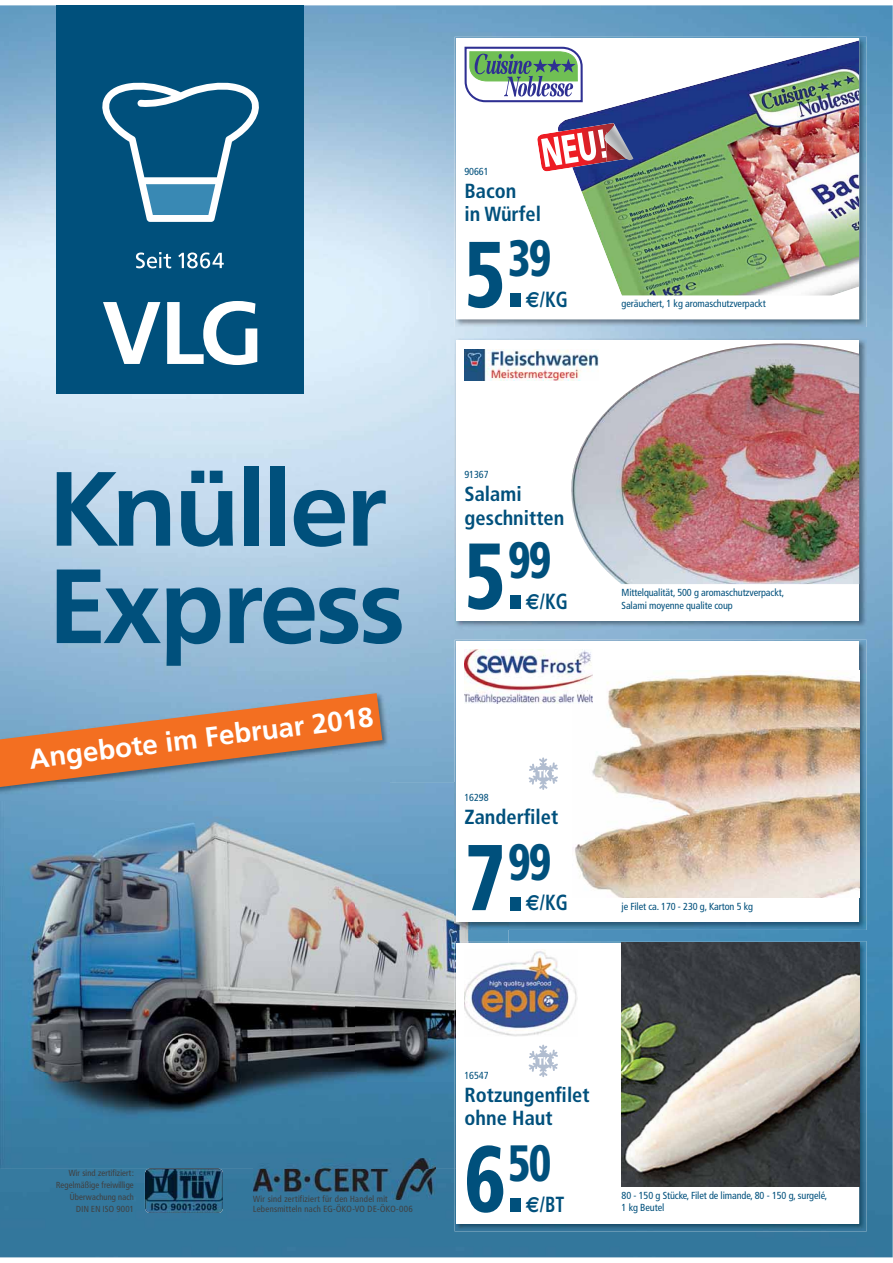
<style>
.page{position:relative;width:893px;height:1263px;background:#fff}
.page>*{position:absolute;margin:0;border:0;box-sizing:border-box;transform-origin:0 0}
.t1{font:700 104.1px/97.4px "Frutiger BQ";color:#00507c}
.t2{font:900 condensed 93.3px "Frutiger LT Std";color:#00507c;scale:.85 1}
.t3{font:900 condensed 51px "Frutiger LT Std";letter-spacing:-.04em;color:#00507c;scale:.85 1}
.t4{font:700 27.75px "Frutiger";color:#fff}
.t5{font:700 condensed 21.9px "Frutiger LT Std";color:#00507c;scale:.85 1}
.t6{font:700 condensed 20.4px/23.4px "Frutiger LT Std";color:#00507c}
.t7{font:condensed 10.2px "Frutiger LT Std";letter-spacing:-.01em;color:#00507c}
.t8{font:8.85px/9.8px "Frutiger Condensed BQ";letter-spacing:.035em;color:#404041}
.t9{font:8.7px/12.1px "Frutiger Condensed BQ";letter-spacing:.02em;color:#404041;text-align:right}
.s1{font-family:"Euro Sans Std";font-stretch:normal}
.s2{font-size:87.45px}
</style>
<div class="page">
<img style="left:0;top:5px;width:893px;height:1252px">
<div style="left:56px;top:5px;width:248px;height:389px;background:#00507c"></div>
<svg style="left:102px;top:82px;width:157px;height:140px"></svg>
<svg style="left:103px;top:302px;width:57px;height:62px"></svg>
<svg style="left:167px;top:301px;width:90px;height:64px"></svg>
<svg style="left:136px;top:252px;width:88px;height:16px"></svg>
<img style="left:145px;top:1169px;width:78px;height:44px">
<img style="left:0;top:783px;width:457px;height:386px">
<img style="left:457px;top:930px;width:51px;height:11px">
<img style="left:148px;top:1168px;width:72px;height:1px">
<img style="left:455px;top:37px;width:411px;height:290px">
<div style="left:456px;top:38px;width:403px;height:281px;background:#fff"></div>
<img style="left:455px;top:338px;width:411px;height:290px">
<div style="left:456px;top:340px;width:403px;height:281px;background:#fff"></div>
<img style="left:455px;top:640px;width:411px;height:290px">
<img style="left:455px;top:783px;width:53px;height:147px">
<div style="left:456px;top:641px;width:403px;height:281px;background:#fff"></div>
<img style="left:455px;top:941px;width:411px;height:290px">
<img style="left:455px;top:941px;width:53px;height:228px">
<div style="left:456px;top:943px;width:403px;height:281px;background:#fff"></div>
<img style="left:253px;top:1158px;width:183px;height:42px">
<img style="left:0;top:692px;width:389px;height:108px">
<svg style="left:0;top:693px;width:382px;height:94px;background:#b68972"></svg>
<img style="left:556px;top:40px;width:303px;height:256px">
<img style="left:571px;top:343px;width:288px;height:241px">
<img style="left:464px;top:349px;width:135px;height:31px">
<img style="left:573px;top:671px;width:286px;height:227px">
<img style="left:464px;top:650px;width:128px;height:53px">
<img style="left:621px;top:943px;width:238px;height:244px">
<img style="left:464px;top:950px;width:113px;height:87px">
<svg style="left:528px;top:757px;width:30px;height:33px"></svg>
<svg style="left:528px;top:1044px;width:30px;height:33px"></svg>
<svg style="left:464px;top:47px;width:169px;height:158px"></svg>
<h1 class="t1" style="left:50px;top:461px;width:355px">Knüller<br>Express</h1>
<h3 class="t4" style="left:28px;top:748px;width:348px;rotate:-7deg">Angebote im Februar 2018</h3>
<p class="t7" style="left:464px;top:167px;width:26px">90661</p>
<h3 class="t6" style="left:464px;top:180px;width:78px">Bacon<br>in Würfel</h3>
<h3 class="t3" style="left:508px;top:229px;width:53px">39</h3>
<h3 class="t5" style="left:526px;top:290px;width:51px"><span class="s1">€</span>/KG</h3>
<h2 class="t2" style="left:464px;top:220px;width:73px">5<span class="s2">.</span></h2>
<p class="t7" style="left:621px;top:299px;width:146px">geräuchert, 1 kg aromaschutzverpackt</p>
<p class="t7" style="left:464px;top:470px;width:26px">91367</p>
<h3 class="t6" style="left:464px;top:484px;width:101px">Salami geschnitten</h3>
<h3 class="t3" style="left:508px;top:531px;width:53px">99</h3>
<h3 class="t5" style="left:526px;top:592px;width:51px"><span class="s1">€</span>/KG</h3>
<h2 class="t2" style="left:464px;top:522px;width:73px">5<span class="s2">.</span></h2>
<p class="t7" style="left:621px;top:588px;width:164px">Mittelqualität, 500 g aromaschutzverpackt,</p>
<p class="t7" style="left:621px;top:601px;width:113px">Salami moyenne qualite coup</p>
<p class="t7" style="left:464px;top:793px;width:26px">16298</p>
<h3 class="t6" style="left:464px;top:806px;width:95px">Zanderfilet</h3>
<h3 class="t3" style="left:508px;top:832px;width:53px">99</h3>
<h3 class="t5" style="left:526px;top:893px;width:51px"><span class="s1">€</span>/KG</h3>
<h2 class="t2" style="left:464px;top:823px;width:73px">7<span class="s2">.</span></h2>
<p class="t7" style="left:621px;top:902px;width:133px">je Filet ca. 170 - 230 g, Karton 5 kg</p>
<p class="t9" style="left:56px;top:1168px;width:79px">Wir sind zertifiziert:<br>Regelmäßige freiwillige<br>Überwachung nach<br>DIN EN ISO 9001</p>
<p class="t8" style="left:253px;top:1195px;width:161px">Wir sind zertifiziert für den Handel mit<br>Lebensmitteln nach EG-ÖKO-VO DE-ÖKO-006</p>
<p class="t7" style="left:464px;top:1071px;width:26px">16547</p>
<h3 class="t6" style="left:464px;top:1084px;width:127px">Rotzungenfilet ohne Haut</h3>
<h3 class="t3" style="left:508px;top:1134px;width:53px">50</h3>
<h3 class="t5" style="left:526px;top:1195px;width:47px"><span class="s1">€</span>/BT</h3>
<h2 class="t2" style="left:464px;top:1125px;width:73px">6<span class="s2">.</span></h2>
<p class="t7" style="left:621px;top:1191px;width:207px">80 - 150 g Stücke, Filet de limande, 80 - 150 g, surgelé,</p>
<p class="t7" style="left:621px;top:1204px;width:44px">1 kg Beutel</p>
</div>
